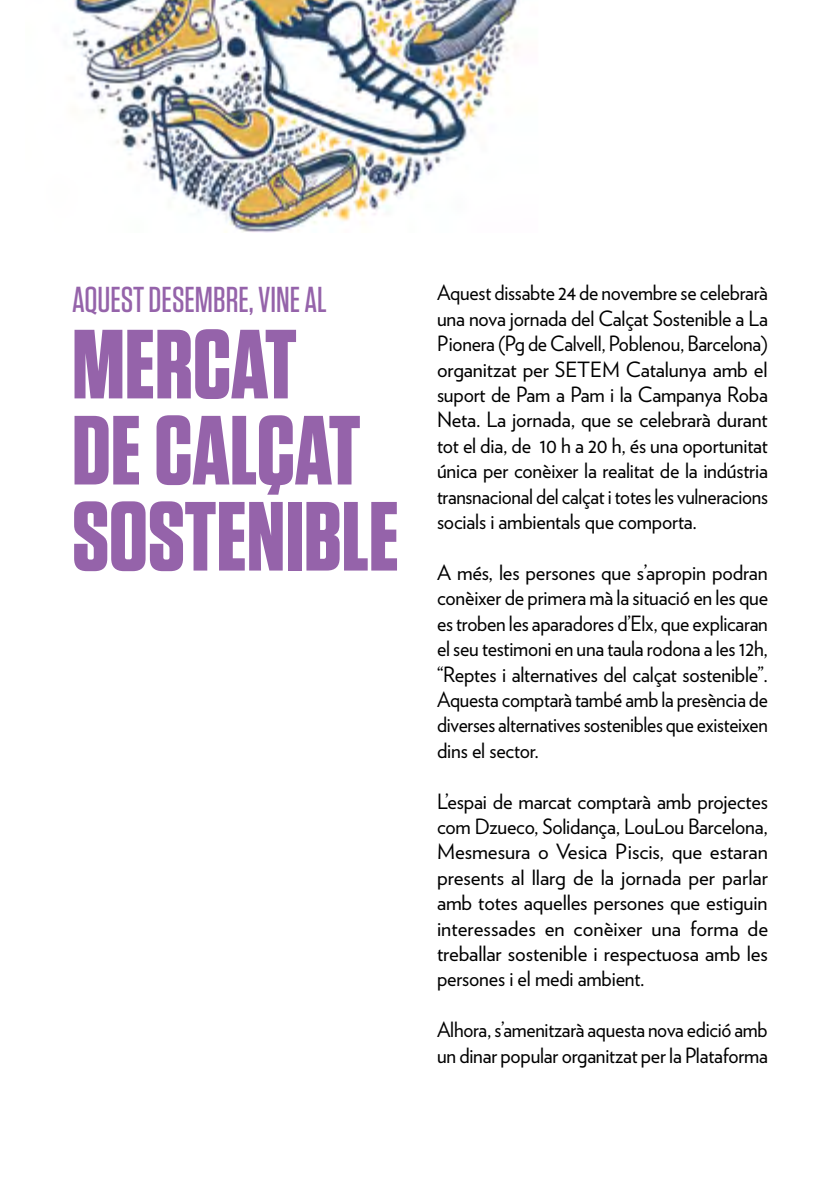
<style>
.page{position:relative;width:840px;height:1191px;background:#fff}
.page>*{position:absolute;margin:0;border:0;box-sizing:border-box;transform-origin:0 0}
.t1{font:700 98px/86px "Tungsten";color:#9563aa}
.t2{font:500 36px "Tungsten";color:#9563aa}
.t3{font:21px/25.4px "Verlag";letter-spacing:-.01em;color:#000;text-align:justify}
.t4{font:21px/25.4px "Verlag";letter-spacing:-.01em;color:#000;text-align:justify;scale:.95 1}
</style>
<div class="page">
<img style="left:72px;top:0;width:447px;height:232px">
<h2 class="t2" style="left:72px;top:281px;width:26px">AQUEST</h2>
<h2 class="t2" style="left:148px;top:281px;width:14px">DESEM</h2>
<h2 class="t2" style="left:213px;top:281px;width:103px">BRE, VINEAL</h2>
<h1 class="t1" style="left:72px;top:324px;width:328px">MERCAT<br>DE CALÇAT<br>SOSTENIBLE</h1>
<p class="t4" style="left:437px;top:279px;width:350px">Aquest dissabte 24 de novembre se celebrarà una nova jornada del Calçat Sostenible a La Pionera (Pg de Calvell, Poblenou, Barcelona) organitzat per SETEM Catalunya amb el suport de Pam a Pam i la Campanya Roba Neta. La jornada, que se celebrarà durant tot el dia, de 10 h a 20 h, és una oportunitat única per conèixer la realitat de la indústria transnacional del calçat i totes les vulneracions socials i ambientals que comporta.</p>
<p class="t3" style="left:437px;top:558px;width:332px">A més, les persones que s’apropin podran conèixer de primera mà la situació en les que es troben les aparadores d’Elx, que explicaran el seu testimoni en una taula rodona a les 12h, “Reptes i alternatives del calçat sostenible”.<br>Aquesta comptarà també amb la presència de diverses alternatives sostenibles que existeixen dins el sector.</p>
<p class="t3" style="left:437px;top:787px;width:332px">L’espai de marcat comptarà amb projectes com Dzueco, Solidança, LouLou Barcelona, Mesmesura o Vesica Piscis, que estaran presents al llarg de la jornada per parlar amb totes aquelles persones que estiguin interessades en conèixer una forma de treballar sostenible i respectuosa amb les persones i el medi ambient.</p>
<p class="t4" style="left:437px;top:1016px;width:349px">Alhora, s’amenitzarà aquesta nova edició amb un dinar popular organitzat per la Plataforma</p>
</div>
